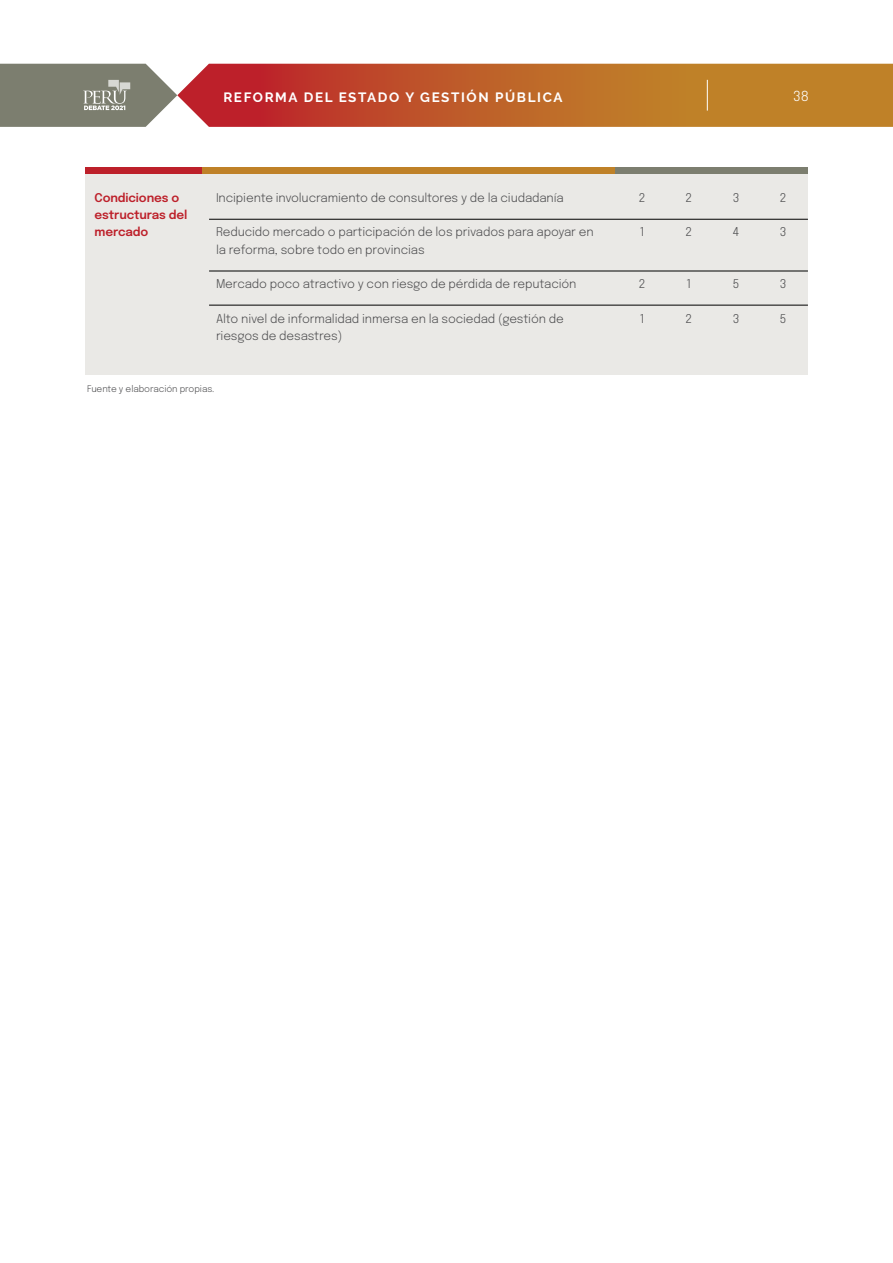
<style>
.page{position:relative;width:893px;height:1263px;background:#fff}
.page>*{position:absolute;margin:0;border:0;box-sizing:border-box;transform-origin:0 0}
.t1{font:300 13.8px "Epilogue";color:#fff}
.t2{font:700 13.5px "Raleway";letter-spacing:.12em;color:#fff}
.t3{font:300 12px/17.2px "Epilogue";letter-spacing:-.01em;color:#4d4d4f}
.t4{font:600 12px/17.2px "Epilogue";letter-spacing:-.01em;color:#bd202a}
.t5{font:300 9px "Epilogue";letter-spacing:-.01em;color:#4d4d4f}
</style>
<div class="page">
<div style="left:85px;top:167px;width:723px;height:207px;background:#eae9e6"></div>
<div style="left:85px;top:167px;width:723px;height:7px;background:#bd202a"></div>
<div style="left:202px;top:167px;width:606px;height:7px;background:#bf8128"></div>
<div style="left:615px;top:167px;width:193px;height:7px;background:#7c7e6f"></div>
<hr style="left:209px;top:219px;width:599px;height:1px;background:#000">
<hr style="left:209px;top:271px;width:599px;height:1px;background:#000">
<hr style="left:209px;top:305px;width:599px;height:1px;background:#000">
<svg style="left:0;top:64px;width:893px;height:63px;background:#b56c3e"></svg>
<hr style="left:707px;top:80px;width:1px;height:31px;background:#fff">
<p class="t2" style="left:223px;top:89px;width:341px">REFORMA DEL ESTADO Y GESTIÓN PÚBLICA</p>
<p class="t1" style="left:793px;top:86px;width:17px">38</p>
<p class="t4" style="left:94px;top:188px;width:94px">Condiciones o estructuras del mercado</p>
<p class="t3" style="left:216px;top:188px;width:349px">Incipiente involucramiento de consultores y de la ciudadanía</p>
<p class="t3" style="left:216px;top:223px;width:379px">Reducido mercado o participación de los privados para apoyar en la reforma, sobre todo en provincias</p>
<p class="t3" style="left:216px;top:274px;width:362px">Mercado poco atractivo y con riesgo de pérdida de reputación</p>
<p class="t3" style="left:216px;top:309px;width:349px">Alto nivel de informalidad inmersa en la sociedad (gestión de riesgos de desastres)</p>
<p class="t5" style="left:87px;top:382px;width:129px">Fuente y elaboración propias.</p>
<p class="t3" style="left:639px;top:188px;width:8px">2</p>
<p class="t3" style="left:640px;top:223px;width:6px">1</p>
<p class="t3" style="left:639px;top:274px;width:8px">2</p>
<p class="t3" style="left:640px;top:309px;width:6px">1</p>
<p class="t3" style="left:686px;top:188px;width:8px">2</p>
<p class="t3" style="left:686px;top:223px;width:8px">2</p>
<p class="t3" style="left:686px;top:274px;width:6px">1</p>
<p class="t3" style="left:686px;top:309px;width:8px">2</p>
<p class="t3" style="left:733px;top:188px;width:8px">3</p>
<p class="t3" style="left:733px;top:223px;width:8px">4</p>
<p class="t3" style="left:733px;top:274px;width:8px">5</p>
<p class="t3" style="left:733px;top:309px;width:8px">3</p>
<p class="t3" style="left:780px;top:188px;width:8px">2</p>
<p class="t3" style="left:780px;top:223px;width:8px">3</p>
<p class="t3" style="left:780px;top:274px;width:8px">3</p>
<p class="t3" style="left:780px;top:309px;width:8px">5</p>
</div>
